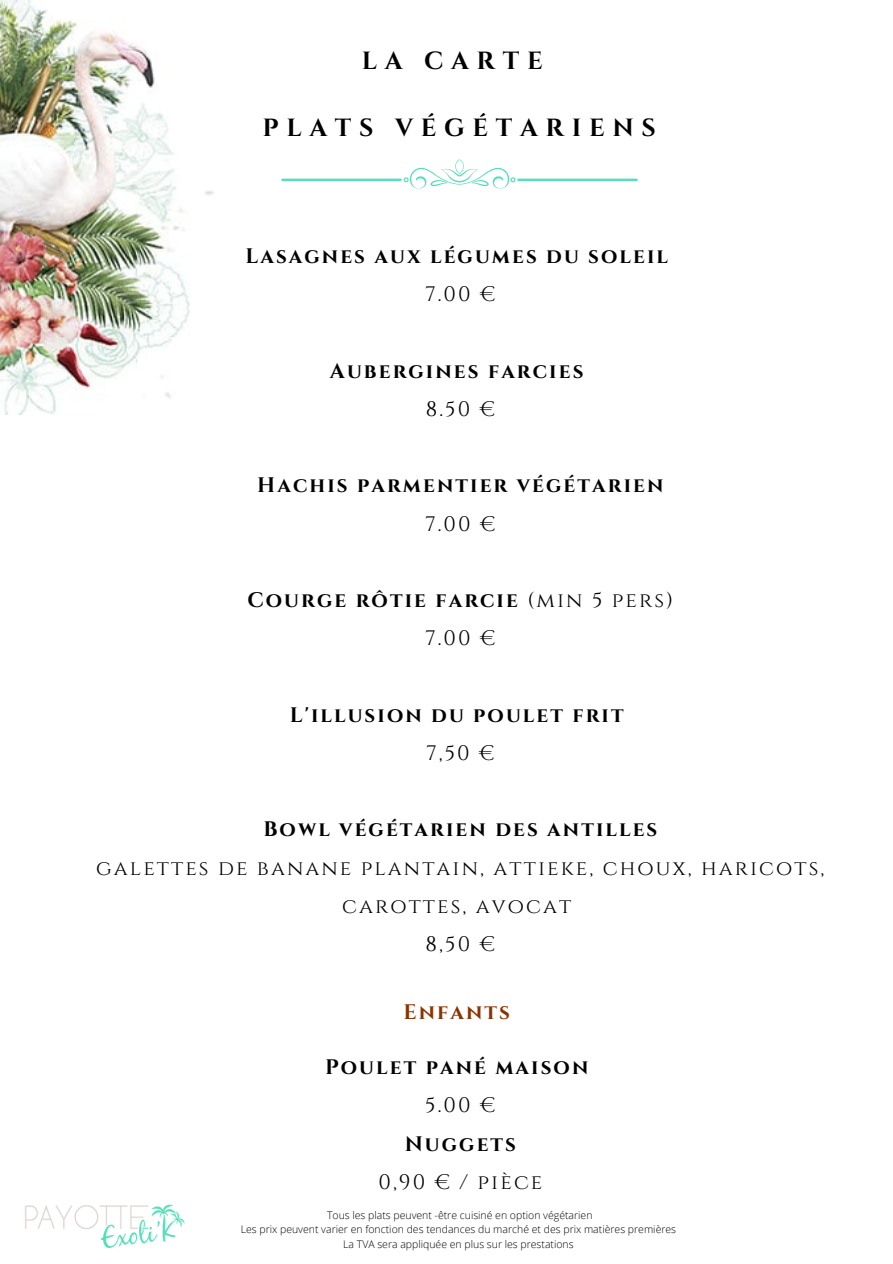
<style>
.page{position:relative;width:893px;height:1264px;background:#fff}
.page>*{position:absolute;margin:0;border:0;box-sizing:border-box;transform-origin:0 0}
.t1{font:700 24.75px "Cinzel";letter-spacing:.31em;color:#000}
.t2{font:700 21px "Cinzel";letter-spacing:.1em;color:#000}
.t3{font:21px/38.2px "Cinzel";letter-spacing:.1em;color:#000;text-align:center}
.t4{font:700 21px "Cinzel";letter-spacing:.1em;color:#8b3201}
.t5{font:300 10.5px "Open Sans";color:#000}
.s1{font-weight:400}
</style>
<div class="page">
<img style="left:25px;top:1204px;width:160px;height:44px">
<img style="left:0;top:0;width:214px;height:415px">
<svg style="left:281px;top:159px;width:356px;height:29px"></svg>
<p class="t1" style="left:362px;top:45px;width:182px">LA CARTE</p>
<p class="t1" style="left:262px;top:112px;width:394px">PLATS VÉGÉTARIENS</p>
<p class="t2" style="left:245px;top:242px;width:424px">Lasagnes aux légumes du soleil</p>
<p class="t3" style="left:425px;top:276px;width:72px">7.00 €</p>
<p class="t2" style="left:330px;top:357px;width:255px">Aubergines farcies</p>
<p class="t3" style="left:425px;top:390px;width:71px">8.50 €</p>
<p class="t2" style="left:257px;top:472px;width:407px">Hachis parmentier végétarien</p>
<p class="t3" style="left:425px;top:505px;width:72px">7.00 €</p>
<p class="t2" style="left:247px;top:586px;width:427px">Courge rôtie farcie <span class="s1">(MIN 5 PERS)</span></p>
<p class="t3" style="left:425px;top:620px;width:72px">7.00 €</p>
<p class="t2" style="left:290px;top:701px;width:335px">L'illusion du poulet frit</p>
<p class="t3" style="left:426px;top:734px;width:70px">7,50 €</p>
<p class="t2" style="left:263px;top:816px;width:395px">Bowl végétarien des antilles</p>
<p class="t3" style="left:96px;top:849px;width:729px">GALETTES DE BANANE PLANTAIN, ATTIEKE, CHOUX, HARICOTS,<br>CAROTTES, AVOCAT</p>
<p class="t3" style="left:425px;top:925px;width:71px">8,50 €</p>
<p class="t4" style="left:403px;top:998px;width:108px">Enfants</p>
<p class="t2" style="left:325px;top:1053px;width:265px">Poulet pané maison</p>
<p class="t3" style="left:425px;top:1086px;width:72px">5.00 €</p>
<p class="t2" style="left:404px;top:1130px;width:113px">Nuggets</p>
<p class="t3" style="left:378px;top:1163px;width:165px">0,90 € / PIÈCE</p>
<p class="t5" style="left:327px;top:1207px;width:267px">Tous les plats peuvent -être cuisiné en option végétarien</p>
<p class="t5" style="left:241px;top:1221px;width:437px">Les prix peuvent varier en fonction des tendances du marché et des prix matières premières</p>
<p class="t5" style="left:343px;top:1236px;width:232px">La TVA sera appliquée en plus sur les prestations</p>
</div>
